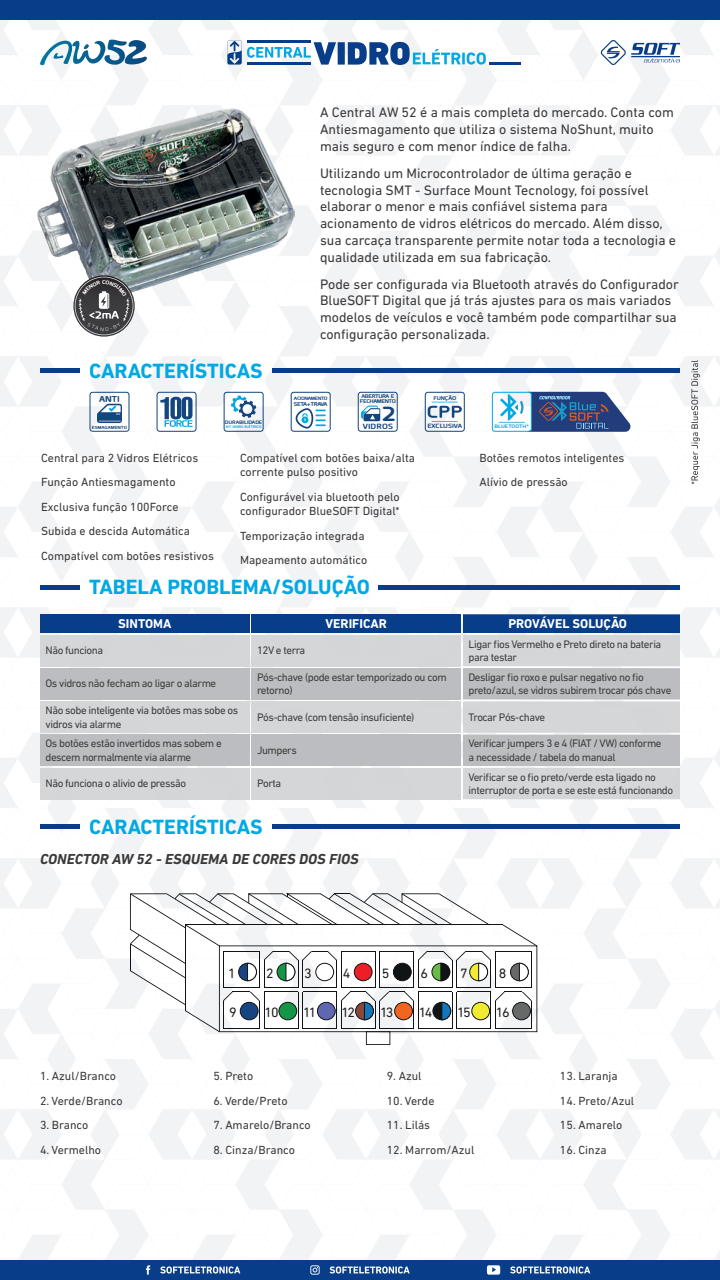
<style>
.page{position:relative;width:720px;height:1280px;background:#fff}
.page>*{position:absolute;margin:0;border:0;box-sizing:border-box;transform-origin:0 0}
.t1{font:700 21.9px "Planer";color:#13457e;scale:1.21 1}
.t2{font:700 21px "DIN Next LT Pro";color:#00a8e4}
.t3{font:italic 700 14.7px "DIN Next LT Pro";color:#3b383a}
.t4{font:14px/16.8px "DIN Next LT Pro";color:#3b383a}
.t5{font:13.8px "DIN Next Rounded LT Pro";letter-spacing:-.12em;color:#242021}
.t6{font:700 13px "DIN Next LT Pro";color:#fff}
.t7{font:12px/24.4px "DIN Next LT Pro";color:#3b383a}
.t8{font:11.1px/13.3px "DIN Next LT Pro";letter-spacing:-.04em;color:#3e3e3f}
.t9{font:700 8.6px "Planer";color:#13457e;scale:1.21 1}
.t10{font:700 7.6px "Planer";letter-spacing:.02em;color:#13457e;scale:1.21 1}
.t11{font:700 6.2px "Planer";color:#13457e;scale:1.21 1}
.t12{font:700 5.6px "Planer";letter-spacing:-.06em;color:#13457e;scale:1.21 1}
.t13{font:700 5.4px/4.7px "Planer";letter-spacing:-.06em;color:#13457e;scale:1.21 1}
.t14{font:700 5px "Planer";letter-spacing:-.02em;color:#13457e;scale:1.21 1}
.t15{font:700 5px "Planer";color:#00a8e4;scale:1.21 1}
.t16{font:700 4.8px "Planer";letter-spacing:-.06em;color:#13457e;scale:1.21 1}
.t17{font:700 4.4px "Planer";letter-spacing:-.02em;color:#13457e;scale:1.21 1}
.t18{font:700 3.6px "Planer";letter-spacing:-.04em;color:#00a8e4;scale:1.21 1}
</style>
<div class="page">
<div style="left:0;top:0;width:720px;height:1280px;background:linear-gradient(to right,#fbfbfc,#fbfcfc)"></div>
<svg style="left:130px;top:893px;width:407px;height:152px"></svg>
<hr style="left:489px;top:62px;width:32px;height:3px;background:#083e89">
<svg style="left:227px;top:40px;width:109px;height:25px"></svg>
<div style="left:338px;top:42px;width:7px;height:23px;background:#083e89"></div>
<svg style="left:348px;top:42px;width:138px;height:23px"></svg>
<div style="left:40px;top:368px;width:40px;height:5px;background:#083e89"></div>
<div style="left:272px;top:368px;width:408px;height:5px;background:#083e89"></div>
<svg style="left:40px;top:40px;width:107px;height:25px"></svg>
<img style="left:37px;top:105px;width:258px;height:199px">
<svg style="left:601px;top:40px;width:79px;height:25px"></svg>
<hr style="left:631px;top:56px;width:49px;height:1px;background:#083e89">
<svg style="left:73px;top:275px;width:62px;height:62px"></svg>
<div style="left:0;top:0;width:720px;height:20px;background:#083e89"></div>
<div style="left:0;top:1260px;width:720px;height:20px;background:#083e89"></div>
<svg style="left:310px;top:1265px;width:10px;height:10px"></svg>
<svg style="left:330px;top:1266px;width:80px;height:8px"></svg>
<svg style="left:146px;top:1265px;width:4px;height:10px"></svg>
<svg style="left:160px;top:1266px;width:80px;height:8px"></svg>
<svg style="left:510px;top:1266px;width:80px;height:8px"></svg>
<svg style="left:487px;top:1265px;width:13px;height:10px"></svg>
<div style="left:40px;top:768px;width:210px;height:31px;background:#d1d2d4"></div>
<div style="left:251px;top:768px;width:210px;height:31px;background:#d1d2d4"></div>
<div style="left:463px;top:635px;width:217px;height:31px;background:#d1d2d4"></div>
<div style="left:463px;top:668px;width:217px;height:32px;background:#bcbdc0"></div>
<div style="left:251px;top:668px;width:210px;height:31px;background:#bcbdc0"></div>
<div style="left:40px;top:668px;width:210px;height:31px;background:#bcbdc0"></div>
<div style="left:251px;top:635px;width:210px;height:31px;background:#d1d2d4"></div>
<div style="left:40px;top:635px;width:210px;height:31px;background:#d1d2d4"></div>
<div style="left:40px;top:614px;width:210px;height:19px;background:#083e89"></div>
<div style="left:40px;top:701px;width:210px;height:32px;background:#d1d2d4"></div>
<div style="left:40px;top:735px;width:210px;height:31px;background:#bcbdc0"></div>
<div style="left:251px;top:614px;width:210px;height:19px;background:#083e89"></div>
<div style="left:251px;top:701px;width:210px;height:32px;background:#d1d2d4"></div>
<div style="left:251px;top:735px;width:210px;height:31px;background:#bcbdc0"></div>
<div style="left:463px;top:614px;width:217px;height:19px;background:#083e89"></div>
<div style="left:463px;top:768px;width:217px;height:31px;background:#d1d2d4"></div>
<div style="left:463px;top:735px;width:217px;height:31px;background:#bcbdc0"></div>
<div style="left:463px;top:701px;width:217px;height:32px;background:#d1d2d4"></div>
<div style="left:40px;top:824px;width:40px;height:5px;background:#083e89"></div>
<div style="left:272px;top:824px;width:408px;height:5px;background:#083e89"></div>
<div style="left:40px;top:585px;width:40px;height:5px;background:#083e89"></div>
<div style="left:379px;top:585px;width:301px;height:5px;background:#083e89"></div>
<svg style="left:157px;top:392px;width:40px;height:40px"></svg>
<svg style="left:90px;top:392px;width:40px;height:40px"></svg>
<svg style="left:224px;top:392px;width:40px;height:40px"></svg>
<svg style="left:291px;top:392px;width:40px;height:40px"></svg>
<svg style="left:358px;top:392px;width:40px;height:40px"></svg>
<svg style="left:425px;top:392px;width:40px;height:40px"></svg>
<svg style="left:492px;top:392px;width:140px;height:40px"></svg>
<svg style="left:691px;top:360px;width:9px;height:124px"></svg>
<svg style="left:75px;top:277px;width:58px;height:58px;background:#68686a"></svg>
<h2 class="t2" style="left:89px;top:358px;width:175px">CARACTERÍSTICAS</h2>
<p class="t9" style="left:99px;top:394px;width:19px">ANTI</p>
<p class="t17" style="left:92px;top:425px;width:31px">ESMAGAMENTO</p>
<p class="t14" style="left:225px;top:419px;width:32px">DURABILIDADE</p>
<p class="t18" style="left:226px;top:424px;width:31px">KIT VIDRO ELÉTRICO</p>
<p class="t4" style="left:320px;top:104px;width:355px">A Central AW 52 é a mais completa do mercado. Conta com<br>Antiesmagamento que utiliza o sistema NoShunt, muito mais seguro e com menor índice de falha.</p>
<p class="t4" style="left:320px;top:164px;width:358px">Utilizando um Microcontrolador de última geração e tecnologia SMT - Surface Mount Tecnology, foi possível elaborar o menor e mais confiável sistema para acionamento de vidros elétricos do mercado. Além disso, sua carcaça transparente permite notar toda a tecnologia e qualidade utilizada em sua fabricação.</p>
<p class="t4" style="left:320px;top:275px;width:360px">Pode ser configurada via Bluetooth através do Configurador BlueSOFT Digital que já trás ajustes para os mais variados modelos de veículos e você também pode compartilhar sua configuração personalizada.</p>
<p class="t16" style="left:294px;top:396px;width:29px">ACIONAMENTO</p>
<p class="t12" style="left:294px;top:401px;width:29px">SETA+TRAVA</p>
<p class="t13" style="left:360px;top:394px;width:31px">ABERTURA E<br>FECHAMENTO</p>
<p class="t10" style="left:363px;top:422px;width:27px">VIDROS</p>
<h1 class="t1" style="left:382px;top:401px;width:13px">2</h1>
<p class="t13" style="left:433px;top:395px;width:20px">FUNÇÃO</p>
<p class="t11" style="left:427px;top:423px;width:30px">EXCLUSIVA</p>
<p class="t15" style="left:495px;top:423px;width:30px">BLUETOOTH*</p>
<p class="t7" style="left:41px;top:446px;width:174px">Central para 2 Vidros Elétricos<br>Função Antiesmagamento<br>Exclusiva função 100Force<br>Subida e descida Automática<br>Compatível com botões resistivos</p>
<p class="t7" style="left:240px;top:451px;width:177px;line-height:14.4px">Compatível com botões baixa/alta corrente pulso positivo</p>
<p class="t7" style="left:240px;top:489px;width:161px;line-height:14.4px">Configurável via bluetooth pelo configurador BlueSOFT Digital*</p>
<p class="t7" style="left:240px;top:523px;width:129px">Temporização integrada<br>Mapeamento automático</p>
<h2 class="t2" style="left:89px;top:575px;width:282px">TABELA PROBLEMA/SOLUÇÃO</h2>
<p class="t6" style="left:118px;top:616px;width:55px">SINTOMA</p>
<p class="t6" style="left:326px;top:616px;width:63px">VERIFICAR</p>
<p class="t8" style="left:46px;top:643px;width:59px">Não funciona</p>
<p class="t8" style="left:46px;top:677px;width:172px">Os vidros não fecham ao ligar o alarme</p>
<p class="t8" style="left:257px;top:643px;width:50px">12V e terra</p>
<p class="t8" style="left:257px;top:670px;width:191px">Pós-chave (pode estar temporizado ou com retorno)</p>
<p class="t8" style="left:46px;top:704px;width:194px">Não sobe inteligente via botões mas sobe os vidros via alarme</p>
<p class="t8" style="left:46px;top:737px;width:178px">Os botões estão invertidos mas sobem e descem normalmente via alarme</p>
<p class="t8" style="left:257px;top:710px;width:159px">Pós-chave (com tensão insuficiente)</p>
<p class="t8" style="left:257px;top:743px;width:41px">Jumpers</p>
<p class="t8" style="left:46px;top:776px;width:142px">Não funciona o alivio de pressão</p>
<p class="t8" style="left:257px;top:776px;width:26px">Porta</p>
<h2 class="t2" style="left:89px;top:814px;width:175px">CARACTERÍSTICAS</h2>
<p class="t3" style="left:40px;top:850px;width:320px">CONECTOR AW 52 - ESQUEMA DE CORES DOS FIOS</p>
<p class="t7" style="left:480px;top:446px;width:146px">Botões remotos inteligentes<br>Alívio de pressão</p>
<p class="t6" style="left:508px;top:616px;width:120px">PROVÁVEL SOLUÇÃO</p>
<p class="t8" style="left:469px;top:637px;width:194px">Ligar fios Vermelho e Preto direto na bateria para testar</p>
<p class="t8" style="left:469px;top:670px;width:204px">Desligar fio roxo e pulsar negativo no fio preto/azul, se vidros subirem trocar pós chave</p>
<p class="t8" style="left:469px;top:710px;width:78px">Trocar Pós-chave</p>
<p class="t8" style="left:469px;top:737px;width:195px">Verificar jumpers 3 e 4 (FIAT / VW) conforme a necessidade / tabela do manual</p>
<p class="t8" style="left:469px;top:770px;width:206px">Verificar se o fio preto/verde esta ligado no interruptor de porta e se este está funcionando</p>
<p class="t7" style="left:40px;top:1064px;width:78px">1. Azul/Branco</p>
<p class="t7" style="left:40px;top:1088px;width:84px">2. Verde/Branco</p>
<p class="t7" style="left:40px;top:1113px;width:50px">3. Branco</p>
<p class="t7" style="left:40px;top:1137px;width:63px">4. Vermelho</p>
<p class="t5" style="left:266px;top:965px;width:9px">2</p>
<p class="t5" style="left:304px;top:965px;width:9px">3</p>
<p class="t5" style="left:343px;top:965px;width:9px">4</p>
<p class="t5" style="left:382px;top:965px;width:9px">5</p>
<p class="t5" style="left:420px;top:965px;width:9px">6</p>
<p class="t5" style="left:460px;top:965px;width:9px">7</p>
<p class="t5" style="left:499px;top:965px;width:9px">8</p>
<p class="t5" style="left:228px;top:965px;width:9px">1</p>
<p class="t5" style="left:229px;top:1004px;width:9px">9</p>
<p class="t5" style="left:264px;top:1004px;width:16px">10</p>
<p class="t5" style="left:303px;top:1004px;width:15px">11</p>
<p class="t5" style="left:342px;top:1004px;width:15px">12</p>
<p class="t5" style="left:380px;top:1004px;width:15px">13</p>
<p class="t5" style="left:419px;top:1004px;width:15px">14</p>
<p class="t5" style="left:457px;top:1004px;width:15px">15</p>
<p class="t5" style="left:496px;top:1004px;width:16px">16</p>
<p class="t7" style="left:213px;top:1064px;width:41px">5. Preto</p>
<p class="t7" style="left:213px;top:1088px;width:76px">6. Verde/Preto</p>
<p class="t7" style="left:213px;top:1113px;width:99px">7. Amarelo/Branco</p>
<p class="t7" style="left:213px;top:1137px;width:83px">8. Cinza/Branco</p>
<p class="t7" style="left:387px;top:1064px;width:36px">9. Azul</p>
<p class="t7" style="left:387px;top:1088px;width:49px">10. Verde</p>
<p class="t7" style="left:387px;top:1113px;width:45px">11. Lilás</p>
<p class="t7" style="left:387px;top:1137px;width:89px">12. Marrom/Azul</p>
<p class="t7" style="left:560px;top:1064px;width:59px">13. Laranja</p>
<p class="t7" style="left:560px;top:1088px;width:76px">14. Preto/Azul</p>
<p class="t7" style="left:560px;top:1113px;width:64px">15. Amarelo</p>
<p class="t7" style="left:560px;top:1137px;width:48px">16. Cinza</p>
</div>
